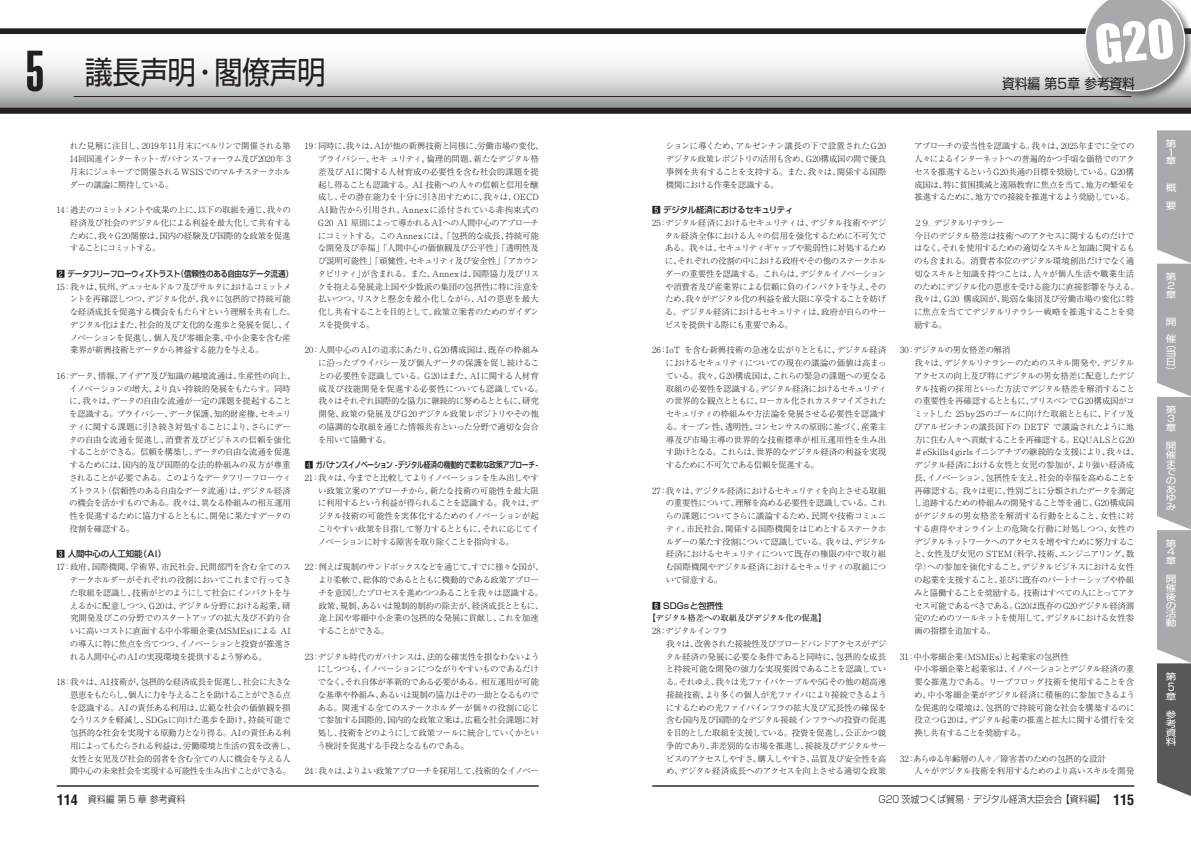
<style>
.page{position:relative;width:1191px;height:842px;background:#fff}
.page>*{position:absolute;margin:0;border:0;box-sizing:border-box;transform-origin:0 0}
.t1{font:31.2px "Shin Go Pro";letter-spacing:-.015em;color:#231f20;scale:.9 1}
.t2{font:14.2px "Shin Go Pro";letter-spacing:-.01em;color:#231f20;scale:.9 1}
.t3{font:10.6px "Shin Go Pro";color:#fff;scale:.85 1}
.t4{font:300 9.9px "Shin Go Pro";color:#231f20;scale:.9 1}
.t5{font:9px/8.8px "Shin Go Pro";color:#fff;scale:1.18 1}
.t6{font:300 8.5px/12.8px "Ryumin Pro";letter-spacing:-.045em;color:#231f20}
.t7{font:500 8.5px "Shin Go Pro";letter-spacing:-.035em;color:#231f20}
.t8{font:500 8.5px "Shin Go Pro";letter-spacing:-.035em;color:#231f20;scale:.79 1}
.t9{font:300 8.5px "Ryumin Pro";letter-spacing:-.07em;color:#231f20}
.t10{font:500 8.5px "Ryumin Pro";letter-spacing:-.04em;color:#231f20}
.t11{font:500 8.5px "Shin Go Pro";letter-spacing:.015em;color:#231f20}
.s1{font-family:"Helvetica";font-weight:900;font-stretch:extra-condensed;font-size:56.7px}
.s2{font-family:"Ryumin Pro";font-weight:300}
.s3{font-family:"Helvetica";font-weight:700;font-stretch:condensed;font-size:14.2px}
</style>
<div class="page">
<hr style="left:57px;top:785px;width:482px;height:2px;background:#231f20">
<hr style="left:652px;top:785px;width:482px;height:2px;background:#231f20">
<svg style="left:1157px;top:130px;width:34px;height:666px;background:#9d9ea1"></svg>
<svg style="left:0;top:63px;width:1191px;height:45px"></svg>
<div style="left:0;top:28px;width:1191px;height:6px;background:#231f20"></div>
<div style="left:0;top:108px;width:1191px;height:5px;background:#231f20"></div>
<div style="left:1082px;top:0;width:109px;height:102px;background:#231f20;opacity:.6"></div>
<hr style="left:74px;top:96px;width:1057px;height:1px;background:#231f20">
<svg style="left:1083px;top:0;width:108px;height:93px;background:#b2b3b6"></svg>
<h1 class="t1" style="left:26px;top:47px;width:335px"><span class="s1">5</span> 議長声明・閣僚声明</h1>
<p class="t6" style="left:69px;top:139px;width:223px;text-align:justify">れた見解に注目し、2019年11月末にベルリンで開催される第14回国連インターネット・ガバナンス・フォーラム及び2020年 3月末にジュネーブで開催されるWSISでのマルチステークホルダーの議論に期待している。</p>
<p class="t6" style="left:70px;top:203px;width:223px;text-align:justify;text-indent:-13px">14：過去のコミットメントや成果の上に、以下の取組を通じ、我々の経済及び社会のデジタル化による利益を最大化して共有するために、我々G20閣僚は、国内の経験及び国際的な政策を促進することにコミットする。</p>
<p class="t7" style="left:57px;top:267px;width:238px">2 データフリーフローウィズトラスト（信頼性のある自由なデータ流通）</p>
<p class="t6" style="left:70px;top:279px;width:227px;text-indent:-13px">15：我々は、杭州、デュッセルドルフ及びサルタにおけるコミットメントを再確認しつつ、デジタル化が、我々に包摂的で持続可能な経済成長を促進する機会をもたらすという理解を共有した。デジタル化はまた、社会的及び文化的な進歩と発展を促し、イノベーションを促進し、個人及び零細企業、中小企業を含む産業界が新興技術とデータから裨益する能力を与える。</p>
<p class="t6" style="left:69px;top:369px;width:228px;text-indent:-13px">16：データ、情報、アイデア及び知識の越境流通は、生産性の向上、イノベーションの増大、より良い持続的発展をもたらす。同時に、我々は、データの自由な流通が一定の課題を提起することを認識する。プライバシー、データ保護、知的財産権、セキュリティに関する課題に引き続き対処することにより、さらにデータの自由な流通を促進し、消費者及びビジネスの信頼を強化することができる。信頼を構築し、データの自由な流通を促進するためには、国内的及び国際的な法的枠組みの双方が尊重されることが必要である。このようなデータフリーフローウィズトラスト（信頼性のある自由なデータ流通）は、デジタル経済の機会を活かすものである。我々は、異なる枠組みの相互運用性を促進するために協力するとともに、開発に果たすデータの役割を確認する。</p>
<p class="t7" style="left:57px;top:547px;width:111px">3 人間中心の人工知能（AI）</p>
<p class="t6" style="left:70px;top:560px;width:223px;text-align:justify;text-indent:-13px">17：政府、国際機関、学術界、市民社会、民間部門を含む全てのステークホルダーがそれぞれの役割においてこれまで行ってきた取組を認識し、技術がどのようにして社会にインパクトを与えるかに配意しつつ、G20は、デジタル分野における起業、研究開発及びこの分野でのスタートアップの拡大及び不釣り合いに高いコストに直面する中小零細企業(MSMEs)による AIの導入に特に焦点を当てつつ、イノベーションと投資が推進される人間中心のAIの実現環境を提供するよう努める。</p>
<p class="t6" style="left:70px;top:675px;width:227px;text-indent:-13px">18：我々は、AI 技術が、包摂的な経済成長を促進し、社会に大きな恩恵をもたらし、個人に力を与えることを助けることができる点を認識する。AIの責任ある利用は、広範な社会の価値観を損なうリスクを軽減し、SDGsに向けた進歩を助け、持続可能で包摂的な社会を実現する原動力となり得る。AIの責任ある利用によってもたらされる利益は、労働環境と生活の質を改善し、女性と女児及び社会的弱者を含む全ての人に機会を与える人間中心の未来社会を実現する可能性を生み出すことができる。</p>
<p class="t6" style="left:318px;top:139px;width:227px;text-indent:-13px">19：同時に、我々は、AIが他の新興技術と同様に、労働市場の変化、プライバシー、セキ ュリティ、倫理的問題、新たなデジタル格差及びAIに関する人材育成の必要性を含む社会的課題を提起し得ることも認識する。AI 技術への人々の信頼と信用を醸成し、その潜在能力を十分に引き出すために、我々は、OECD<br>AI勧告から引用され、Annexに添付されている非拘束式の<br>G 20 AI 原則によって導かれるAIへの人間中心のアプローチにコミットする。このAnnexには、「包摂的な成長、持続可能な開発及び幸福」「人間中心の価値観及び公平性」「透明性及び説明可能性」「頑健性、セキュリティ及び安全性」「アカウンタビリティ」が含まれる。また、Annexは、国際協力及びリスクを抱える発展途上国や少数派の集団の包摂性に特に注意を払いつつ、リスクと懸念を最小化しながら、AIの恩恵を最大化し共有することを目的として、政策立案者のためのガイダンスを提供する。</p>
<p class="t6" style="left:318px;top:343px;width:227px;text-indent:-13px">20：人間中心のAIの追求にあたり、G20構成国は、既存の枠組みに沿ったプライバシー及び個人データの保護を促し続けることの必要性を認識している。G20はまた、AIに関する人材育成及び技能開発を促進する必要性についても認識している。我々はそれぞれ国際的な協力に継続的に努めるとともに、研究開発、政策の発展及びG20デジタル政策レポジトリやその他の協調的な取組を通じた情報共有といった分野で適切な会合を用いて協働する。</p>
<p class="t8" style="left:305px;top:458px;width:297px"><span class="s2">4</span> ガバナンスイノベーション -デジタル経済の機動的で柔軟な政策アプローチ-</p>
<p class="t6" style="left:318px;top:471px;width:223px;text-align:justify;text-indent:-13px">21：我々は、今までと比較してよりイノベーションを生み出しやすい政策立案のアプローチから、新たな技術の可能性を最大限に利用するという利益が得られることを認識する。我々は、デジタル技術の可能性を実体化するためのイノベーションが起こりやすい政策を目指して努力するとともに、それに応じてイノベーションに対する障害を取り除くことを指向する。</p>
<p class="t6" style="left:318px;top:560px;width:227px;text-indent:-13px">22：例えば規制のサンドボックスなどを通じて、すでに様々な国が、より柔軟で、総体的であるとともに機動的である政策アプローチを意図したプロセスを進めつつあることを我々は認識する。政策、規制、あるいは規制的制約の除去が、経済成長とともに、途上国や零細中小企業の包摂的な発展に貢献し、これを加速することができる。</p>
<p class="t6" style="left:317px;top:649px;width:223px;text-align:justify;text-indent:-13px">23：デジタル時代のガバナンスは、法的な確実性を損なわないようにしつつも、イノベーションにつながりやすいものであるだけでなく、それ自体が革新的である必要がある。相互運用が可能な基準や枠組み、あるいは規制の協力はその一助となるものである。関連する全てのステークホルダーが個々の役割に応じて参加する国際的、国内的な政策立案は、広範な社会課題に対処し、技術をどのようにして政策ツールに統合していくかという検討を促進する手段となるものである。</p>
<p class="t9" style="left:305px;top:764px;width:236px">24：我々は、よりよい政策アプローチを採用して、技術的なイノベー</p>
<h2 class="t2" style="left:1002px;top:72px;width:149px">資料編第5章参考資料</h2>
<p class="t6" style="left:665px;top:139px;width:222px;text-align:justify">ションに導くため、アルゼンチン議長の下で設置されたG20デジタル政策レポジトリの活用も含め、G20構成国の間で優良事例を共有することを支持する。また、我々は、関係する国際機関における作業を認識する。</p>
<p class="t7" style="left:652px;top:203px;width:143px">5 デジタル経済におけるセキュリティ</p>
<p class="t6" style="left:665px;top:215px;width:223px;text-align:justify;text-indent:-13px">25：デジタル経済におけるセキュリティは、デジタル技術やデジタル経済全体における人々の信用を強化するために不可欠である。我々は、セキュリティギャップや脆弱性に対処するために、それぞれの役割の中における政府やその他のステークホルダーの重要性を認識する。これらは、デジタルイノベーションや消費者及び産業界による信頼に負のインパクトを与え、そのため、我々がデジタル化の利益を最大限に享受することを妨げる。デジタル経済におけるセキュリティは、政府が自らのサービスを提供する際にも重要である。</p>
<p class="t6" style="left:665px;top:343px;width:223px;text-align:justify;text-indent:-13px">26：IoT を含む新興技術の急速な広がりとともに、デジタル経済におけるセキュリティについての現在の議論の価値は高まっている。我々、G20構成国は、これらの緊急の課題への更なる取組の必要性を認識する。デジタル経済におけるセキュリティの世界的な観点とともに、ローカル化されカスタマイズされたセキュリティの枠組みや方法論を発展させる必要性を認識する。オープン性、透明性、コンセンサスの原則に基づく、産業主導及び市場主導の世界的な技術標準が相互運用性を生み出す助けとなる。これらは、世界的なデジタル経済の利益を実現するために不可欠である信頼を促進する。</p>
<p class="t6" style="left:665px;top:483px;width:222px;text-align:justify;text-indent:-13px">27：我々は、デジタル経済におけるセキュリティを向上させる取組の重要性について、理解を高める必要性を認識している。これらの課題についてさらに議論するため、民間や技術コミュニティ、市民社会、関係する国際機関をはじめとするステークホルダーの果たす役割について認識している。我々は、デジタル経済におけるセキュリティについて既存の権限の中で取り組む国際機関やデジタル経済におけるセキュリティの取組について留意する。</p>
<p class="t11" style="left:652px;top:598px;width:73px">6 SDGsと包摂性</p>
<p class="t10" style="left:647px;top:611px;width:181px">【デジタル格差への取組及びデジタル化の促進】</p>
<p class="t6" style="left:666px;top:624px;width:223px;text-indent:-14px">28：デジタルインフラ<br>我々は、改善された接続性及びブロードバンドアクセスがデジタル経済の発展に必要な条件であると同時に、包摂的な成長と持続可能な開発の強力な実現要因であることを認識している。それゆえ、我々は光ファイバケーブルや5Gその他の超高速接続技術、より多くの個人が光ファイバにより接続できるようにするための光ファイバインフラの拡大及び冗長性の確保を含む国内及び国際的なデジタル接続インフラへの投資の促進を目的とした取組を支援している。投資を促進し、公正かつ競争的であり、非差別的な市場を推進し、接続及びデジタルサービスのアクセスしやすさ、購入しやすさ、品質及び安全性を高め、デジタル経済成長へのアクセスを向上させる適切な政策</p>
<p class="t6" style="left:914px;top:139px;width:222px;text-align:justify">アプローチの妥当性を認識する。我々は、2025年までに全ての人々によるインターネットへの普遍的かつ手頃な価格でのアクセスを推進するというG20共通の目標を奨励している。G20構成国は、特に貧困撲滅と遠隔教育に焦点を当て、地方の繁栄を推進するために、地方での接続を推進するよう奨励している。</p>
<p class="t6" style="left:914px;top:215px;width:226px">２９．デジタルリテラシー<br>今日のデジタル格差は技術へのアクセスに関するものだけではなく、それを使用するための適切なスキルと知識に関するものも含まれる。消費者本位のデジタル環境創出だけでなく適切なスキルと知識を持つことは、人々が個人生活や職業生活のためにデジタル化の恩恵を受ける能力に直接影響を与える。我々は、G20 構成国が、脆弱な集団及び労働市場の変化に特に焦点を当ててデジタルリテラシー戦略を推進することを奨励する。</p>
<p class="t6" style="left:914px;top:343px;width:227px;text-indent:-14px">30：デジタルの男女格差の解消<br>我々は、デジタルリテラシーのためのスキル開発や、デジタルアクセスの向上及び特にデジタルの男女格差に配意したデジタル技術の採用といった方法でデジタル格差を解消することの重要性を再確認するとともに、ブリスベンでG20構成国がコミットした 25by25のゴールに向けた取組とともに、ドイツ及びアルゼンチンの議長国下の DETF で議論されたように地方に住む人々へ貢献することを再確認する。EQUALSとG20＃eSkills4girlsイニシアチブの継続的な支援により、我々は、デジタル経済における女性と女児の参加が、より強い経済成長、イノベーション、包摂性を支え、社会的幸福を高めることを再確認する。我々は更に、性別ごとに分類されたデータを測定し追跡するための枠組みの開発すること等を通じ、G20構成国がデジタルの男女格差を解消する行動をとること、女性に対する虐待やオンライン上の危険な行動に対処しつつ、女性のデジタルネットワークへのアクセスを増やすために努力すること、女性及び女児の STEM（科学、技術、エンジニアリング、数学）への参加を強化すること、デジタルビジネスにおける女性の起業を支援すること、並びに既存のパートナーシップや枠組みと協働することを奨励する。技術はすべての人にとってアクセス可能であるべきである。G20は既存のG20デジタル経済測定のためのツールキットを使用して、デジタルにおける女性参画の指標を追加する。</p>
<p class="t6" style="left:914px;top:649px;width:222px;text-indent:-14px">31：中小零細企業（MSMEs）と起業家の包摂性<br>中小零細企業と起業家は、イノベーションとデジタル経済の重要な推進力である。リープフロッグ技術を使用することを含め、中小零細企業がデジタル経済に積極的に参加できるような促進的な環境は、包摂的で持続可能な社会を構築するのに役立つG20は、デジタル起業の推進と拡大に関する慣行を交換し共有することを奨励する。</p>
<p class="t6" style="left:914px;top:751px;width:221px;text-indent:-14px">32：あらゆる年齢層の人々／障害者のための包摂的な設計<br>人々がデジタル技術を利用するためのより高いスキルを開発</p>
<p class="t4" style="left:57px;top:791px;width:145px"><span class="s3">114</span> 資料編 第 5 章 参考資料</p>
<p class="t4" style="left:878px;top:791px;width:286px">G20 茨城つくば貿易・デジタル経済大臣会合 【資料編】 <span class="s3">115</span></p>
<p class="t5" style="left:1165px;top:138px;width:10px">第<br>１章</p>
<p class="t5" style="left:1165px;top:178px;width:10px;line-height:17.9px">概要</p>
<p class="t5" style="left:1165px;top:271px;width:10px">第<br>２章</p>
<p class="t5" style="left:1165px;top:311px;width:10px;line-height:17.9px">開催</p>
<p class="t5" style="left:1165px;top:339px;width:10px">（当日）</p>
<p class="t5" style="left:1165px;top:404px;width:10px">第<br>３章</p>
<p class="t5" style="left:1165px;top:440px;width:10px;text-align:justify">開催までのあゆみ</p>
<p class="t5" style="left:1165px;top:538px;width:10px">第<br>４章</p>
<p class="t5" style="left:1165px;top:573px;width:10px;text-align:justify">開催後の活動</p>
<p class="t5" style="left:1165px;top:671px;width:10px">第</p>
<p class="t3" style="left:1167px;top:678px;width:10px">5</p>
<p class="t5" style="left:1165px;top:686px;width:10px;line-height:17.9px">章参</p>
<p class="t5" style="left:1165px;top:718px;width:10px;text-align:justify">考資料</p>
</div>
